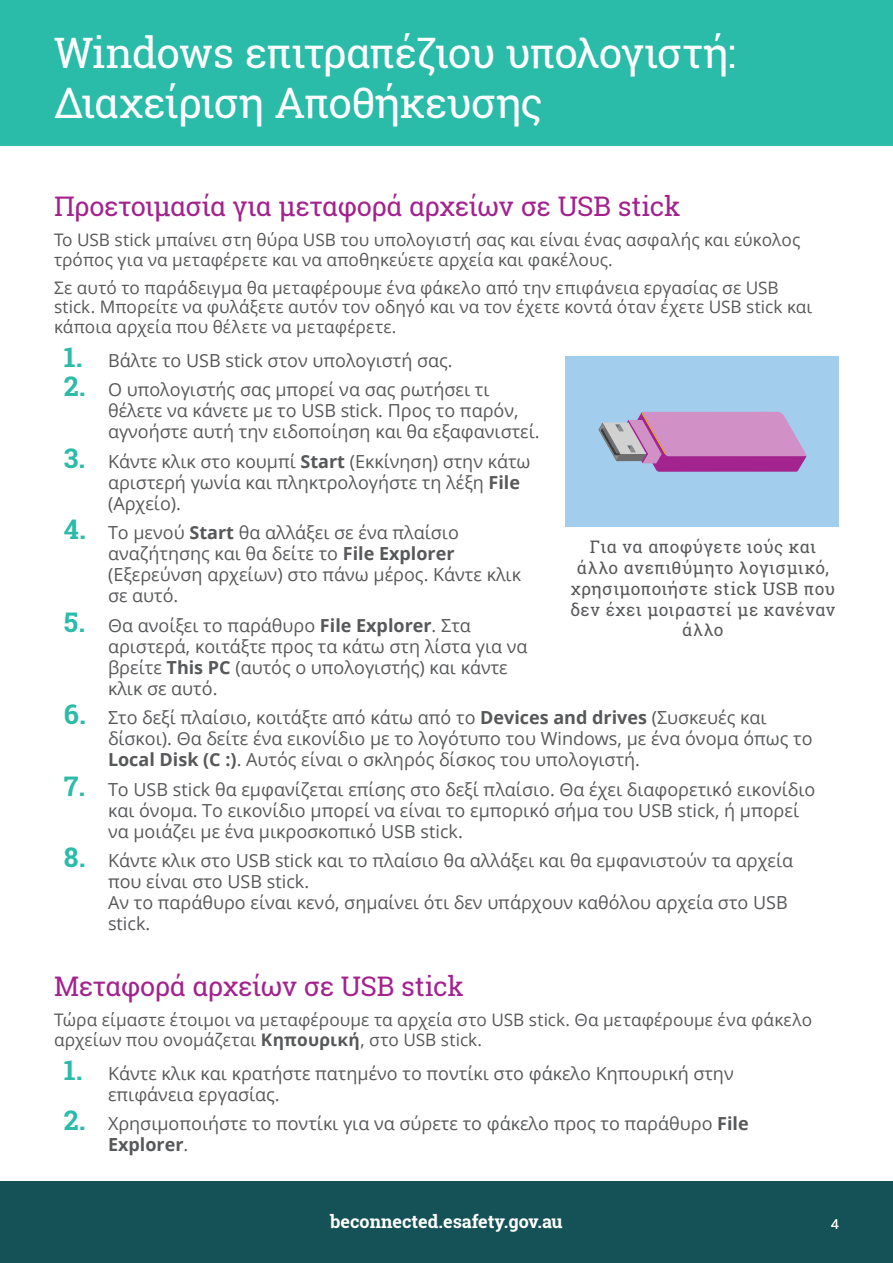
<style>
.page{position:relative;width:893px;height:1263px;background:#fff}
.page>*{position:absolute;margin:0;border:0;box-sizing:border-box;transform-origin:0 0}
.t1{font:42px/50.4px "Roboto Slab";letter-spacing:-.025em;color:#fff}
.t2{font:27px "Roboto Slab";letter-spacing:-.015em;color:#a3228e}
.t3{font:18px/21px "Open Sans";color:#57585a}
.t4{font:700 18px "Roboto Slab";color:#fff}
.t5{font:17.25px/19.5px "Open Sans";letter-spacing:.005em;color:#57585a}
.t6{font:17.25px/20.7px "Roboto Slab";letter-spacing:.03em;color:#57585a;text-align:center}
.t7{font:13.5px "Open Sans";color:#fff}
.s1{font-family:"Roboto Slab";font-weight:700;font-size:27px;color:#2abca8}
.s2{font-weight:700}
</style>
<div class="page">
<div style="left:0;top:1181px;width:893px;height:82px;background:#155257"></div>
<div style="left:0;top:0;width:893px;height:145px;background:#2abca8"></div>
<div style="left:566px;top:357px;width:273px;height:170px;background:#a2cded"></div>
<svg style="left:598px;top:412px;width:208px;height:60px;background:#bc87bd"></svg>
<h1 class="t1" style="left:54px;top:27px;width:683px">Windows επιτραπέζιου υπολογιστή:<br>Διαχείριση Aποθήκευσης</h1>
<h2 class="t2" style="left:54px;top:188px;width:628px">Προετοιμασία για μεταφορά αρχείων σε USB stick</h2>
<p class="t5" style="left:54px;top:230px;width:748px">Το USB stick μπαίνει στη θύρα USB του υπολογιστή σας και είναι ένας ασφαλής και εύκολος τρόπος για να μεταφέρετε και να αποθηκεύετε αρχεία και φακέλους.</p>
<p class="t5" style="left:54px;top:277px;width:760px">Σε αυτό το παράδειγμα θα μεταφέρουμε ένα φάκελο από την επιφάνεια εργασίας σε USB stick. Μπορείτε να φυλάξετε αυτόν τον οδηγό και να τον έχετε κοντά όταν έχετε USB stick και κάποια αρχεία που θέλετε να μεταφέρετε.</p>
<p class="t3" style="left:64px;top:349px;width:390px"><span class="s1">1.</span> Βάλτε το USB stick στον υπολογιστή σας.</p>
<p class="t3" style="left:108px;top:378px;width:433px;text-indent:-44px"><span class="s1">2.</span> Ο υπολογιστής σας μπορεί να σας ρωτήσει τι θέλετε να κάνετε με το USB stick. Προς το παρόν, αγνοήστε αυτή την ειδοποίηση και θα εξαφανιστεί.</p>
<p class="t3" style="left:108px;top:450px;width:424px;text-indent:-44px"><span class="s1">3.</span> Κάντε κλικ στο κουμπί <span class="s2">Start</span> (Εκκίνηση) στην κάτω αριστερή γωνία και πληκτρολογήστε τη λέξη <span class="s2">File </span>(Αρχείο).</p>
<p class="t3" style="left:108px;top:521px;width:415px;text-indent:-44px"><span class="s1">4.</span> Το μενού <span class="s2">Start</span> θα αλλάξει σε ένα πλαίσιο αναζήτησης και θα δείτε το <span class="s2">File Explorer </span>(Εξερεύνση αρχείων) στο πάνω μέρος. Κάντε κλικ σε αυτό.</p>
<p class="t3" style="left:108px;top:614px;width:421px;text-indent:-44px"><span class="s1">5.</span> Θα ανοίξει το παράθυρο <span class="s2">File Explorer</span>. Στα αριστερά, κοιτάξτε προς τα κάτω στη λίστα για να βρείτε <span class="s2">This PC</span> (αυτός ο υπολογιστής) και κάντε κλικ σε αυτό.</p>
<p class="t3" style="left:108px;top:707px;width:706px;text-indent:-44px"><span class="s1">6.</span> Στο δεξί πλαίσιο, κοιτάξτε από κάτω από το <span class="s2">Devices and drives</span> (Συσκευές και δίσκοι). Θα δείτε ένα εικονίδιο με το λογότυπο του Windows, με ένα όνομα όπως το<br><span class="s2">Local Disk (C :)</span>. Αυτός είναι ο σκληρός δίσκος του υπολογιστή.</p>
<p class="t3" style="left:108px;top:778px;width:709px;text-indent:-44px"><span class="s1">7.</span> Το USB stick θα εμφανίζεται επίσης στο δεξί πλαίσιο. Θα έχει διαφορετικό εικονίδιο και όνομα. Το εικονίδιο μπορεί να είναι το εμπορικό σήμα του USB stick, ή μπορεί να μοιάζει με ένα μικροσκοπικό USB stick.</p>
<p class="t3" style="left:108px;top:850px;width:687px;text-indent:-44px"><span class="s1">8.</span> Κάντε κλικ στο USB stick και το πλαίσιο θα αλλάξει και θα εμφανιστούν τα αρχεία που είναι στο USB stick.<br>Αν το παράθυρο είναι κενό, σημαίνει ότι δεν υπάρχουν καθόλου αρχεία στο USB stick.</p>
<p class="t6" style="left:570px;top:537px;width:267px">Για να αποφύγετε ιούς και άλλο ανεπιθύμητο λογισμικό, χρησιμοποιήστε stick USB που δεν έχει μοιραστεί με κανέναν άλλο</p>
<h2 class="t2" style="left:54px;top:968px;width:411px">Μεταφορά αρχείων σε USB stick</h2>
<p class="t5" style="left:54px;top:1010px;width:760px">Τώρα είμαστε έτοιμοι να μεταφέρουμε τα αρχεία στο USB stick. Θα μεταφέρουμε ένα φάκελο αρχείων που ονομάζεται <span class="s2">Κηπουρική</span>, στο USB stick.</p>
<p class="t3" style="left:108px;top:1062px;width:627px;text-indent:-44px"><span class="s1">1.</span> Κάντε κλικ και κρατήστε πατημένο το ποντίκι στο φάκελο Κηπουρική στην επιφάνεια εργασίας.</p>
<p class="t3" style="left:108px;top:1113px;width:642px;text-indent:-44px"><span class="s1">2.</span> Χρησιμοποιήστε το ποντίκι για να σύρετε το φάκελο προς το παράθυρο <span class="s2">File<br>Explorer</span>.</p>
<p class="t4" style="left:330px;top:1209px;width:234px">beconnected.esafety.gov.au</p>
<p class="t7" style="left:831px;top:1214px;width:9px">4</p>
</div>
